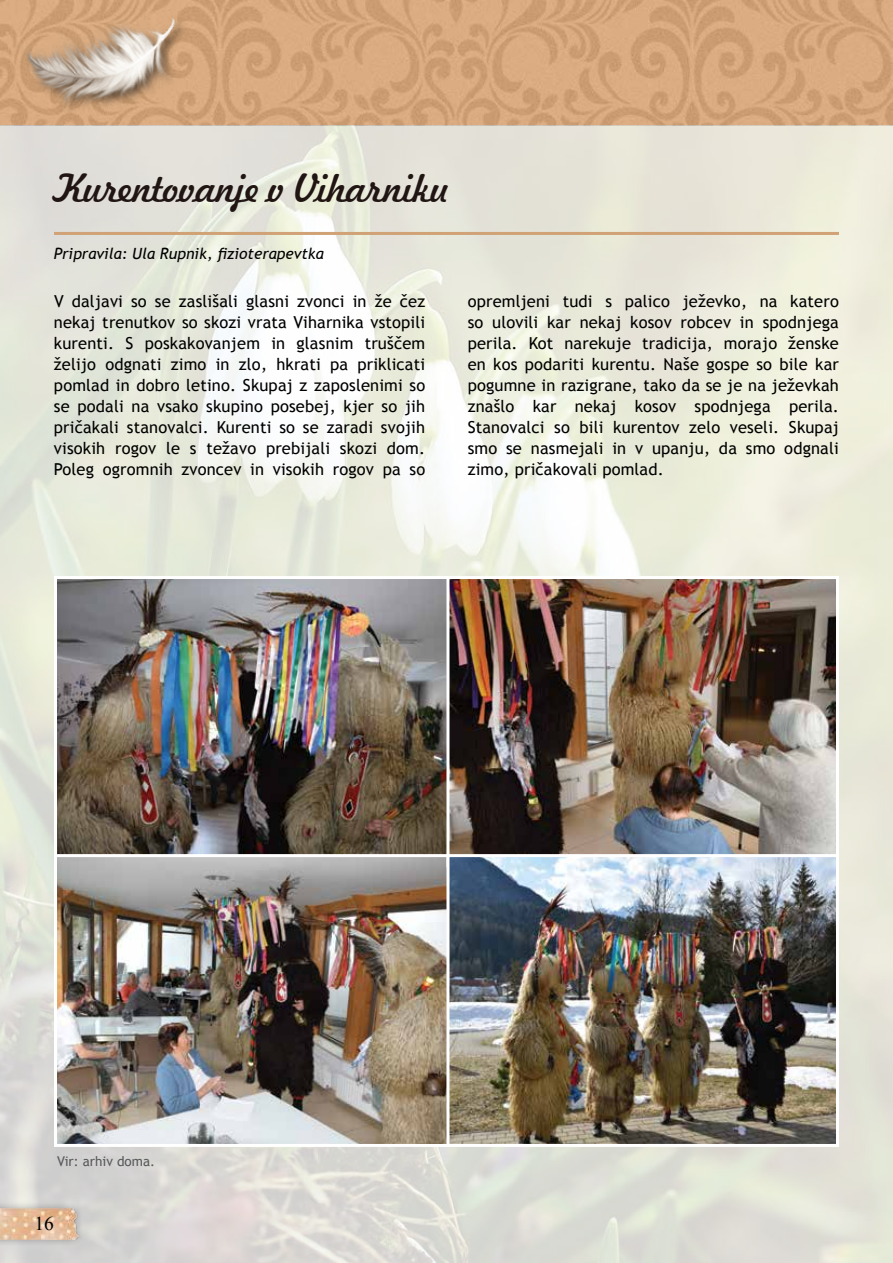
<style>
.page{position:relative;width:893px;height:1263px;background:#fff}
.page>*{position:absolute;margin:0;border:0;box-sizing:border-box;transform-origin:0 0}
.t1{font:37.5px "Freehand 521 BT Regular C";letter-spacing:-.015em;color:#201513}
.t2{font:19.5px "Times New Roman";color:#000}
.t3{font:16.5px/21px "Trebuchet MS";letter-spacing:.01em;color:#000;text-align:justify}
.t4{font:italic 15.45px "Trebuchet MS";color:#000}
.t5{font:13.5px "Trebuchet MS";color:#58595b}
</style>
<div class="page">
<img style="left:0;top:0;width:893px;height:1263px">
<hr style="left:54px;top:232px;width:785px;height:3px;background:#d0a275">
<img style="left:58px;top:580px;width:388px;height:274px">
<div style="left:54px;top:576px;width:404px;height:291px;border:3px solid #fff"></div>
<img style="left:58px;top:858px;width:388px;height:285px">
<div style="left:54px;top:854px;width:400px;height:293px;border:3px solid #fff"></div>
<img style="left:450px;top:580px;width:385px;height:274px">
<div style="left:446px;top:576px;width:393px;height:291px;border:3px solid #fff"></div>
<img style="left:450px;top:858px;width:385px;height:285px">
<div style="left:446px;top:854px;width:393px;height:293px;border:3px solid #fff"></div>
<div style="left:24px;top:15px;width:162px;height:108px;background:#000;opacity:.53"></div>
<img style="left:21px;top:0;width:159px;height:146px">
<div style="left:0;top:1201px;width:86px;height:46px;background:#000;opacity:.3"></div>
<img style="left:0;top:1209px;width:83px;height:30px">
<h1 class="t1" style="left:54px;top:163px;width:397px">Kurentovanje v Viharniku</h1>
<p class="t4" style="left:54px;top:244px;width:272px">Pripravila: Ula Rupnik, fizioterapevtka</p>
<p class="t3" style="left:54px;top:291px;width:373px">V daljavi so se zaslišali glasni zvonci in že čez nekaj trenutkov so skozi vrata Viharnika vstopili kurenti. S poskakovanjem in glasnim truščem želijo odgnati zimo in zlo, hkrati pa priklicati pomlad in dobro letino. Skupaj z zaposlenimi so se podali na vsako skupino posebej, kjer so jih pričakali stanovalci. Kurenti so se zaradi svojih visokih rogov le s težavo prebijali skozi dom.<br>Poleg ogromnih zvoncev in visokih rogov pa so</p>
<p class="t3" style="left:468px;top:291px;width:373px">opremljeni tudi s palico ježevko, na katero so ulovili kar nekaj kosov robcev in spodnjega perila. Kot narekuje tradicija, morajo ženske en kos podariti kurentu. Naše gospe so bile kar pogumne in razigrane, tako da se je na ježevkah znašlo kar nekaj kosov spodnjega perila.<br>Stanovalci so bili kurentov zelo veseli. Skupaj smo se nasmejali in v upanju, da smo odgnali zimo, pričakovali pomlad.</p>
<p class="t5" style="left:57px;top:1153px;width:100px">Vir: arhiv doma.</p>
<p class="t2" style="left:35px;top:1210px;width:21px">16</p>
</div>
